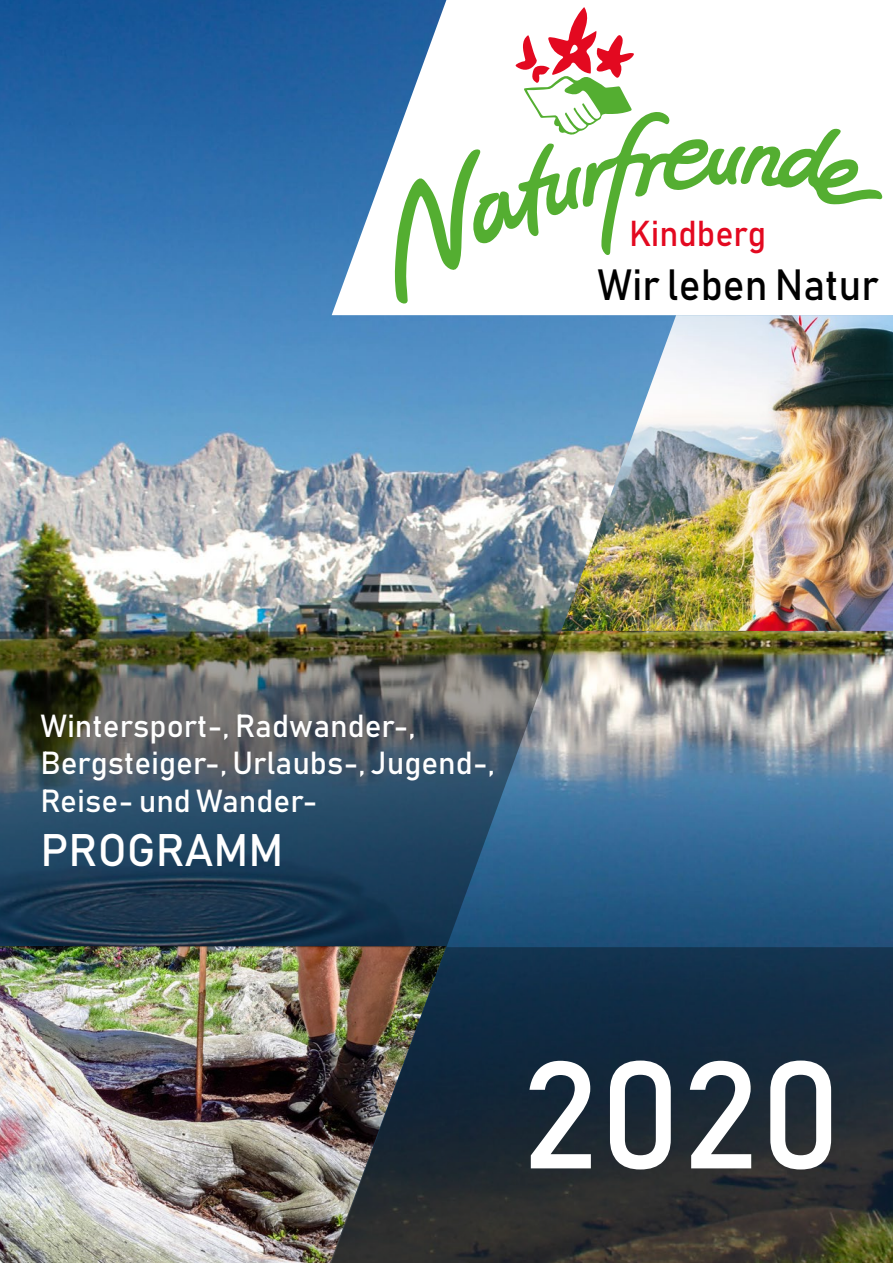
<style>
.page{position:relative;width:893px;height:1263px;background:#fff}
.page>*{position:absolute;margin:0;border:0;box-sizing:border-box;transform-origin:0 0}
.t1{font:150px "Bahnschrift";color:#fff}
.t2{font:45px "Bahnschrift";color:#fff}
.t3{font:43.2px "Bahnschrift";color:#000;scale:.95 1}
.t4{font:35.55px "Bahnschrift";color:#e30920;scale:.96 1}
.t5{font:31.5px/37.8px "Bahnschrift";color:#fff}
</style>
<div class="page">
<img style="left:0;top:0;width:893px;height:947px">
<img style="left:0;top:947px;width:328px;height:316px">
<svg style="left:328px;top:947px;width:565px;height:316px;background:#27313a"></svg>
<img style="left:0;top:631px;width:561px;height:316px">
<img style="left:561px;top:315px;width:332px;height:316px">
<svg style="left:332px;top:0;width:561px;height:315px"></svg>
<svg style="left:394px;top:7px;width:489px;height:297px"></svg>
<p class="t4" style="left:629px;top:211px;width:144px">Kindberg</p>
<h3 class="t3" style="left:597px;top:258px;width:298px">Wir leben Natur</h3>
<p class="t5" style="left:40px;top:706px;width:456px">Wintersport-, Radwander-,<br>Bergsteiger-, Urlaubs-, Jugend-,<br>Reise- und Wander-</p>
<h2 class="t2" style="left:40px;top:822px;width:245px">PROGRAMM</h2>
<h1 class="t1" style="left:521px;top:1021px;width:322px">2020</h1>
</div>
